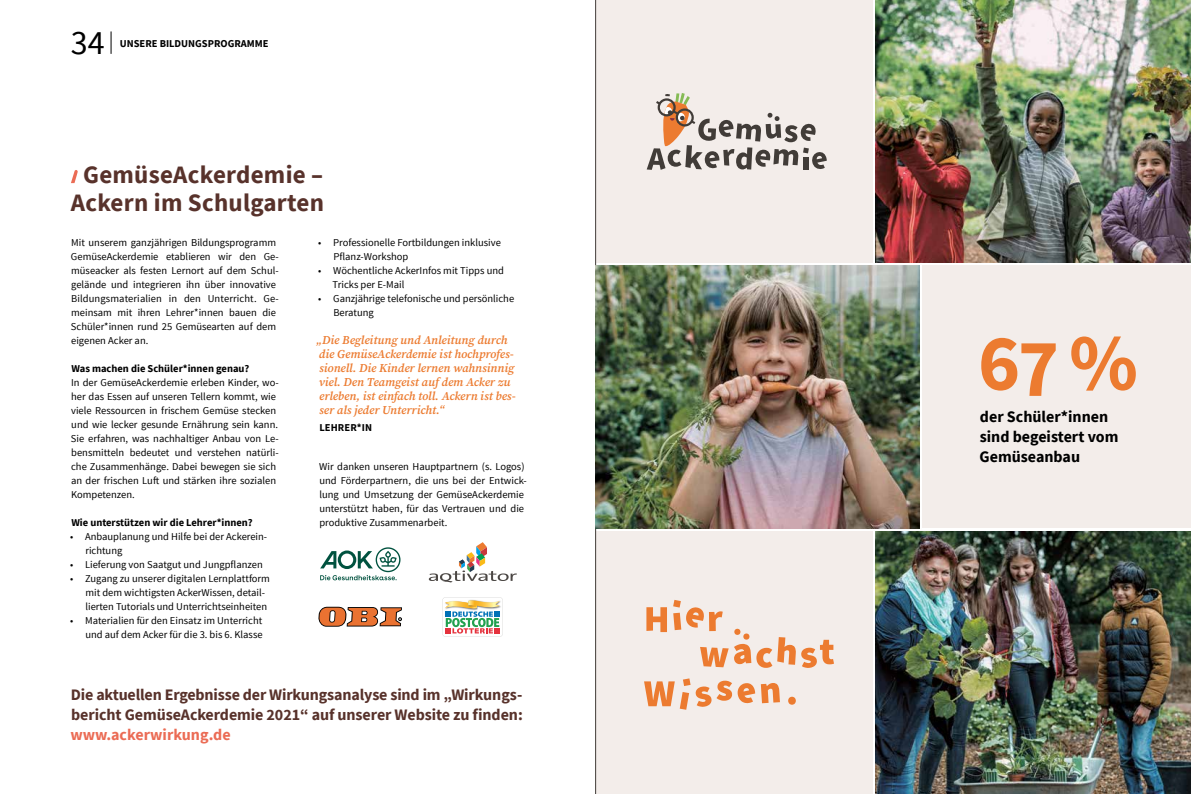
<style>
.page{position:relative;width:1191px;height:794px;background:#fff}
.page>*{position:absolute;margin:0;border:0;box-sizing:border-box;transform-origin:0 0}
.t1{font:700 80px "Source Sans Pro";color:#ec7b30}
.t2{font:34px "Source Sans Pro";color:#000}
.t3{font:700 25px/28px "Source Sans Pro";letter-spacing:.01em;color:#58322b;text-align:center}
.t4{font:700 16px/20px "Source Sans Pro";letter-spacing:-.01em;color:#58322b}
.t5{font:700 16px/20px "Source Sans Pro";color:#000}
.t6{font:700 16px "Source Sans Pro";color:#eb6c55}
.t7{font:italic 12px/14px "Source Serif Variable";color:#ec7b30}
.t8{font:10.5px/14px "Source Sans Pro";color:#000}
.t9{font:700 10.5px "Source Sans Pro";color:#000}
</style>
<div class="page">
<svg style="left:111px;top:31px;width:1px;height:23px"></svg>
<svg style="left:71px;top:170px;width:7px;height:13px"></svg>
<div style="left:596px;top:0;width:276px;height:263px;background:#f3edea"></div>
<div style="left:595px;top:531px;width:277px;height:263px;background:#f3edea"></div>
<div style="left:922px;top:266px;width:269px;height:262px;background:#f3edea"></div>
<hr style="left:595px;top:0;width:1px;height:794px;background:#413c38">
<svg style="left:320px;top:547px;width:80px;height:33px"></svg>
<svg style="left:429px;top:542px;width:88px;height:40px"></svg>
<svg style="left:442px;top:597px;width:61px;height:40px"></svg>
<svg style="left:318px;top:607px;width:84px;height:19px"></svg>
<svg style="left:646px;top:93px;width:180px;height:77px"></svg>
<svg style="left:700px;top:647px;width:28px;height:20px"></svg>
<svg style="left:646px;top:607px;width:21px;height:25px"></svg>
<svg style="left:673px;top:600px;width:49px;height:31px"></svg>
<svg style="left:734px;top:628px;width:100px;height:40px"></svg>
<svg style="left:761px;top:683px;width:19px;height:20px"></svg>
<svg style="left:788px;top:696px;width:8px;height:8px"></svg>
<svg style="left:644px;top:678px;width:111px;height:32px"></svg>
<img style="left:875px;top:531px;width:316px;height:263px">
<img style="left:595px;top:266px;width:324px;height:262px">
<img style="left:875px;top:0;width:316px;height:263px">
<h2 class="t2" style="left:71px;top:21px;width:35px">34</h2>
<p class="t9" style="left:120px;top:36px;width:150px">UNSERE BILDUNGSPROGRAMME</p>
<h3 class="t3" style="left:71px;top:160px;width:255px">GemüseAckerdemie –<br>Ackern im Schulgarten</h3>
<p class="t8" style="left:71px;top:236px;width:209px">Mit unserem ganzjährigen Bildungsprogramm GemüseAckerdemie etablieren wir den Ge&shy;müseacker als festen Lernort auf dem Schul&shy;gelände und integrieren ihn über innovative Bildungsmaterialien in den Unterricht. Ge&shy;meinsam mit ihren Lehrer*innen bauen die Schüler*innen rund 25 Gemüsearten auf dem eigenen Acker an.</p>
<p class="t9" style="left:71px;top:361px;width:179px">Was machen die Schüler*innen genau?</p>
<p class="t8" style="left:71px;top:376px;width:209px">In der GemüseAckerdemie erleben Kinder, wo&shy;her das Essen auf unseren Tellern kommt, wie viele Ressourcen in frischem Gemüse stecken und wie lecker gesunde Ernährung sein kann.<br>Sie erfahren, was nachhaltiger Anbau von Le&shy;bensmitteln bedeutet und verstehen natürli&shy;che Zusammenhänge. Dabei bewegen sie sich an der frischen Luft und stärken ihre sozialen Kompetenzen.</p>
<p class="t9" style="left:71px;top:515px;width:183px">Wie unterstützen wir die Lehrer*innen?</p>
<p class="t8" style="left:85px;top:530px;width:183px;text-indent:-15px">• Anbauplanung und Hilfe bei der Ackerein&shy;richtung</p>
<p class="t8" style="left:70px;top:558px;width:194px">• Lieferung von Saatgut und Jungpflanzen</p>
<p class="t8" style="left:85px;top:572px;width:186px;text-indent:-15px">• Zugang zu unserer digitalen Lernplattform mit dem wichtigsten AckerWissen, detail&shy;lierten Tutorials und Unterrichtseinheiten</p>
<p class="t8" style="left:70px;top:614px;width:194px;text-align:right">• Materialien für den Einsatz im Unterricht und auf dem Acker für die 3. bis 6. Klasse</p>
<p class="t8" style="left:333px;top:236px;width:169px;text-indent:-15px">• Professionelle Fortbildungen inklusive<br>Pflanz-Workshop</p>
<p class="t8" style="left:333px;top:264px;width:173px;text-indent:-14px">• Wöchentliche AckerInfos mit Tipps und<br>Tricks per E-Mail</p>
<p class="t8" style="left:333px;top:292px;width:182px;text-indent:-15px">• Ganzjährige telefonische und persönliche<br>Beratung</p>
<p class="t7" style="left:316px;top:333px;width:201px">„Die Begleitung und Anleitung durch die GemüseAckerdemie ist hochprofes&shy;sionell. Die Kinder lernen wahnsinnig viel. Den Teamgeist auf dem Acker zu erleben, ist einfach toll. Ackern ist bes&shy;ser als jeder Unterricht.“</p>
<p class="t9" style="left:319px;top:420px;width:54px">LEHRER*IN</p>
<p class="t8" style="left:319px;top:460px;width:209px">Wir danken unseren Hauptpartnern (s. Logos) und Förderpartnern, die uns bei der Entwick&shy;lung und Umsetzung der GemüseAckerdemie unterstützt haben, für das Vertrauen und die produktive Zusammenarbeit.</p>
<h3 class="t4" style="left:71px;top:684px;width:453px">Die aktuellen Ergebnisse der Wirkungsanalyse sind im „Wirkungs&shy;bericht GemüseAckerdemie 2021“ auf unserer Website zu finden:</h3>
<h3 class="t6" style="left:70px;top:724px;width:162px">www.ackerwirkung.de</h3>
<h1 class="t1" style="left:977px;top:309px;width:162px">67%</h1>
<h3 class="t5" style="left:979px;top:406px;width:140px">der Schüler*innen sind begeistert vom<br>Gemüseanbau</h3>
</div>
